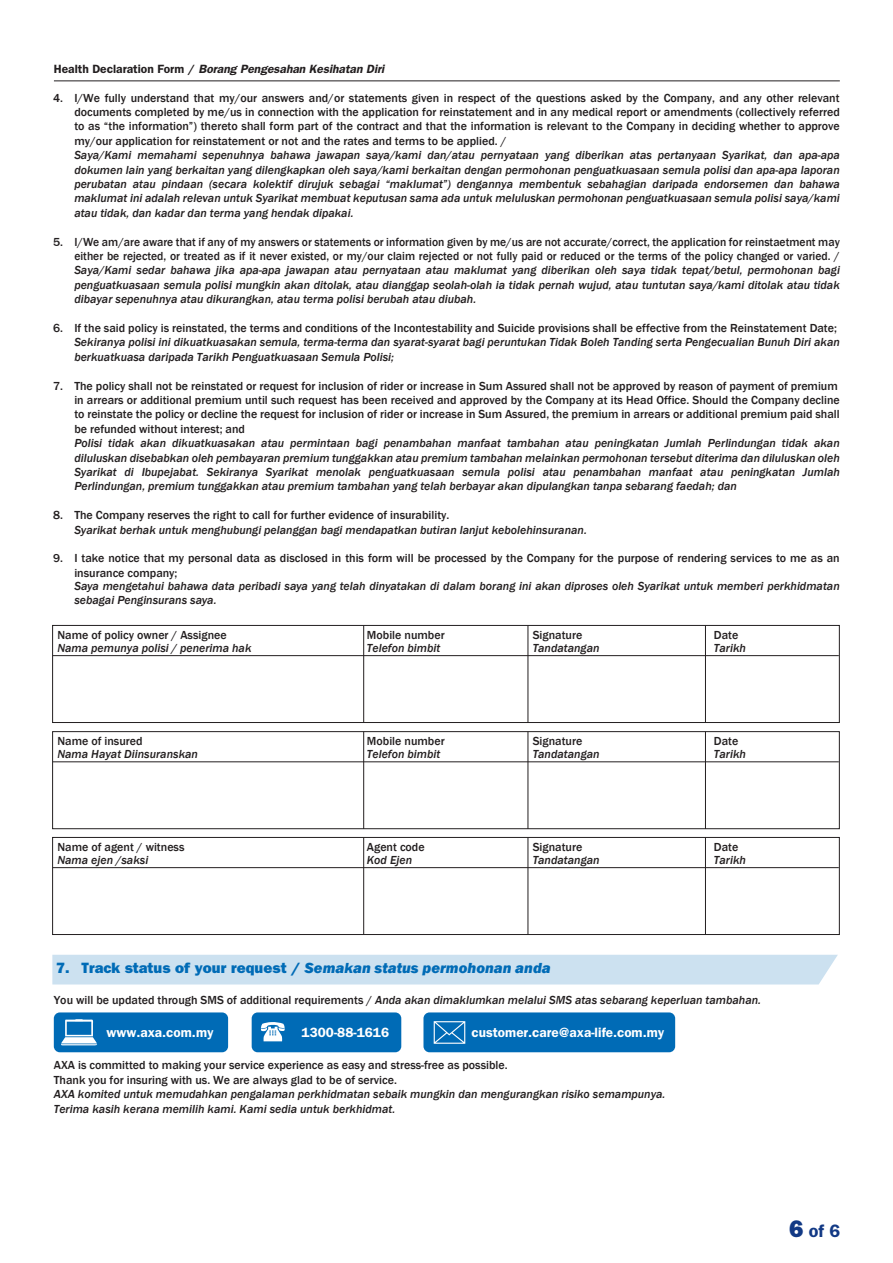
<style>
.page{position:relative;width:893px;height:1263px;background:#fff}
.page>*{position:absolute;margin:0;border:0;box-sizing:border-box;transform-origin:0 0}
.t1{font:600 18px "Franklin Gothic";color:#123985}
.t2{font:800 15px "Franklin Gothic";color:#006bb6}
.t3{font:600 13.5px "Franklin Gothic";color:#fff}
.t4{font:italic 500 12px/14.4px "Franklin Gothic";color:#231f20}
.t5{font:500 12px/14.4px "Franklin Gothic";color:#231f20}
.t6{font:italic 600 12px "Franklin Gothic";color:#231f20}
.s1{font-style:normal}
.s2{font-style:italic}
.s3{font-weight:800;font-size:24px}
</style>
<div class="page">
<div style="left:52px;top:955px;width:786px;height:29px;background:#cce1f0"></div>
<div style="left:252px;top:1012px;width:149px;height:40px;background:#006bb6;border-radius:6px"></div>
<div style="left:423px;top:1012px;width:252px;height:40px;background:#006bb6;border-radius:6px"></div>
<svg style="left:261px;top:1022px;width:24px;height:19px"></svg>
<svg style="left:434px;top:1021px;width:31px;height:23px"></svg>
<div style="left:54px;top:1012px;width:174px;height:40px;background:#006bb6;border-radius:6px"></div>
<svg style="left:61px;top:1019px;width:36px;height:26px"></svg>
<div style="left:52px;top:625px;width:788px;height:98px;border:1px solid #231f20"></div>
<hr style="left:363px;top:625px;width:1px;height:98px;background:#231f20">
<hr style="left:528px;top:625px;width:1px;height:98px;background:#231f20">
<hr style="left:705px;top:625px;width:1px;height:98px;background:#231f20">
<hr style="left:53px;top:655px;width:786px;height:1px;background:#231f20">
<div style="left:52px;top:731px;width:788px;height:98px;border:1px solid #231f20"></div>
<hr style="left:363px;top:732px;width:1px;height:97px;background:#231f20">
<hr style="left:705px;top:732px;width:1px;height:97px;background:#231f20">
<hr style="left:53px;top:761px;width:786px;height:1px;background:#231f20">
<hr style="left:528px;top:732px;width:1px;height:97px;background:#231f20">
<div style="left:52px;top:837px;width:788px;height:98px;border:1px solid #231f20"></div>
<hr style="left:363px;top:837px;width:1px;height:98px;background:#231f20">
<hr style="left:705px;top:837px;width:1px;height:98px;background:#231f20">
<hr style="left:53px;top:867px;width:786px;height:1px;background:#231f20">
<hr style="left:528px;top:837px;width:1px;height:98px;background:#231f20">
<hr style="left:54px;top:80px;width:786px;height:1px;background:#231f20">
<p class="t6" style="left:54px;top:62px;width:332px"><span class="s1">Health Declaration Form /</span> Borang Pengesahan Kesihatan Diri</p>
<p class="t5" style="left:74px;top:90px;width:767px;text-align:justify;text-indent:-21px">4. I/We fully understand that my/our answers and/or statements given in respect of the questions asked by the Company, and any other relevant documents completed by me/us in connection with the application for reinstatement and in any medical report or amendments (collectively referred to as “the information”) thereto shall form part of the contract and that the information is relevant to the Company in deciding whether to approve my/our application for reinstatement or not and the rates and terms to be applied. /</p>
<p class="t4" style="left:74px;top:148px;width:767px;text-align:justify">Saya/Kami memahami sepenuhnya bahawa jawapan saya/kami dan/atau pernyataan yang diberikan atas pertanyaan Syarikat, dan apa-apa dokumen lain yang berkaitan yang dilengkapkan oleh saya/kami berkaitan dengan permohonan penguatkuasaan semula polisi dan apa-apa laporan perubatan atau pindaan (secara kolektif dirujuk sebagai “maklumat”) dengannya membentuk sebahagian daripada endorsemen dan bahawa maklumat ini adalah relevan untuk Syarikat membuat keputusan sama ada untuk meluluskan permohonan penguatkuasaan semula polisi saya/kami atau tidak, dan kadar dan terma yang hendak dipakai.</p>
<p class="t5" style="left:53px;top:234px;width:788px;text-align:right">5. I/We am/are aware that if any of my answers or statements or information given by me/us are not accurate/correct, the application for reinstaetment may either be rejected, or treated as if it never existed, or my/our claim rejected or not fully paid or reduced or the terms of the policy changed or varied. /</p>
<p class="t4" style="left:74px;top:263px;width:767px;text-align:justify">Saya/Kami sedar bahawa jika apa-apa jawapan atau pernyataan atau maklumat yang diberikan oleh saya tidak tepat/betul, permohonan bagi penguatkuasaan semula polisi mungkin akan ditolak, atau dianggap seolah-olah ia tidak pernah wujud, atau tuntutan saya/kami ditolak atau tidak dibayar sepenuhnya atau dikurangkan, atau terma polisi berubah atau diubah.</p>
<p class="t5" style="left:53px;top:321px;width:785px">6. If the said policy is reinstated, the terms and conditions of the Incontestability and Suicide provisions shall be effective from the Reinstatement Date;</p>
<p class="t4" style="left:74px;top:335px;width:767px">Sekiranya polisi ini dikuatkuasakan semula, terma-terma dan syarat-syarat bagi peruntukan Tidak Boleh Tanding serta Pengecualian Bunuh Diri akan berkuatkuasa daripada Tarikh Penguatkuasaan Semula Polisi;</p>
<p class="t5" style="left:74px;top:378px;width:767px;text-indent:-21px">7. The policy shall not be reinstated or request for inclusion of rider or increase in Sum Assured shall not be approved by reason of payment of premium in arrears or additional premium until such request has been received and approved by the Company at its Head Office. Should the Company decline to reinstate the policy or decline the request for inclusion of rider or increase in Sum Assured, the premium in arrears or additional premium paid shall be refunded without interest; and</p>
<p class="t4" style="left:74px;top:436px;width:767px;text-align:justify">Polisi tidak akan dikuatkuasakan atau permintaan bagi penambahan manfaat tambahan atau peningkatan Jumlah Perlindungan tidak akan diluluskan disebabkan oleh pembayaran premium tunggakkan atau premium tambahan melainkan permohonan tersebut diterima dan diluluskan oleh Syarikat di Ibupejabat. Sekiranya Syarikat menolak penguatkuasaan semula polisi atau penambahan manfaat atau peningkatan Jumlah Perlindungan, premium tunggakkan atau premium tambahan yang telah berbayar akan dipulangkan tanpa sebarang faedah; dan</p>
<p class="t5" style="left:53px;top:508px;width:398px">8. The Company reserves the right to call for further evidence of insurability.</p>
<p class="t4" style="left:74px;top:522px;width:514px">Syarikat berhak untuk menghubungi pelanggan bagi mendapatkan butiran lanjut kebolehinsuranan.</p>
<p class="t5" style="left:74px;top:551px;width:767px;text-indent:-21px">9. I take notice that my personal data as disclosed in this form will be processed by the Company for the purpose of rendering services to me as an insurance company;</p>
<p class="t4" style="left:74px;top:580px;width:767px;line-height:13.5px">Saya mengetahui bahawa data peribadi saya yang telah dinyatakan di dalam borang ini akan diproses oleh Syarikat untuk memberi perkhidmatan sebagai Penginsurans saya.</p>
<p class="t5" style="left:57px;top:628px;width:171px">Name of policy owner / Assignee</p>
<p class="t4" style="left:57px;top:641px;width:196px">Nama pemunya polisi / penerima hak</p>
<p class="t5" style="left:367px;top:628px;width:79px">Mobile number</p>
<p class="t4" style="left:367px;top:641px;width:75px">Telefon bimbit</p>
<p class="t5" style="left:533px;top:628px;width:51px">Signature</p>
<p class="t4" style="left:533px;top:641px;width:68px">Tandatangan</p>
<p class="t5" style="left:714px;top:628px;width:26px">Date</p>
<p class="t4" style="left:714px;top:641px;width:34px">Tarikh</p>
<p class="t5" style="left:57px;top:734px;width:87px">Name of insured</p>
<p class="t4" style="left:57px;top:747px;width:142px">Nama Hayat Diinsuranskan</p>
<p class="t5" style="left:367px;top:734px;width:79px">Mobile number</p>
<p class="t4" style="left:367px;top:747px;width:75px">Telefon bimbit</p>
<p class="t5" style="left:533px;top:734px;width:51px">Signature</p>
<p class="t4" style="left:533px;top:747px;width:68px">Tandatangan</p>
<p class="t5" style="left:714px;top:734px;width:26px">Date</p>
<p class="t4" style="left:714px;top:747px;width:34px">Tarikh</p>
<p class="t5" style="left:57px;top:840px;width:129px">Name of agent / witness</p>
<p class="t4" style="left:57px;top:853px;width:92px">Nama ejen /saksi</p>
<p class="t5" style="left:367px;top:840px;width:59px">Agent code</p>
<p class="t4" style="left:367px;top:853px;width:47px">Kod Ejen</p>
<p class="t5" style="left:533px;top:840px;width:51px">Signature</p>
<p class="t4" style="left:533px;top:853px;width:68px">Tandatangan</p>
<p class="t5" style="left:714px;top:840px;width:26px">Date</p>
<p class="t4" style="left:714px;top:853px;width:34px">Tarikh</p>
<p class="t2" style="left:56px;top:959px;width:496px">7. Track status of your request / <span class="s2">Semakan status permohonan anda</span></p>
<p class="t4" style="left:54px;top:993px;width:709px"><span class="s1">You will be updated through SMS of additional requirements /</span> Anda akan dimaklumkan melalui SMS atas sebarang keperluan tambahan.</p>
<p class="t3" style="left:106px;top:1025px;width:109px">www.axa.com.my</p>
<p class="t3" style="left:302px;top:1025px;width:89px">1300-88-1616</p>
<p class="t3" style="left:471px;top:1025px;width:194px">customer.care@axa-life.com.my</p>
<p class="t5" style="left:54px;top:1058px;width:455px">AXA is committed to making your service experience as easy and stress-free as possible.<br>Thank you for insuring with us. We are always glad to be of service.</p>
<p class="t4" style="left:54px;top:1087px;width:613px">AXA komited untuk memudahkan pengalaman perkhidmatan sebaik mungkin dan mengurangkan risiko semampunya.<br>Terima kasih kerana memilih kami. Kami sedia untuk berkhidmat.</p>
<h1 class="t1" style="left:789px;top:1220px;width:53px"><span class="s3">6</span> of 6</h1>
</div>
